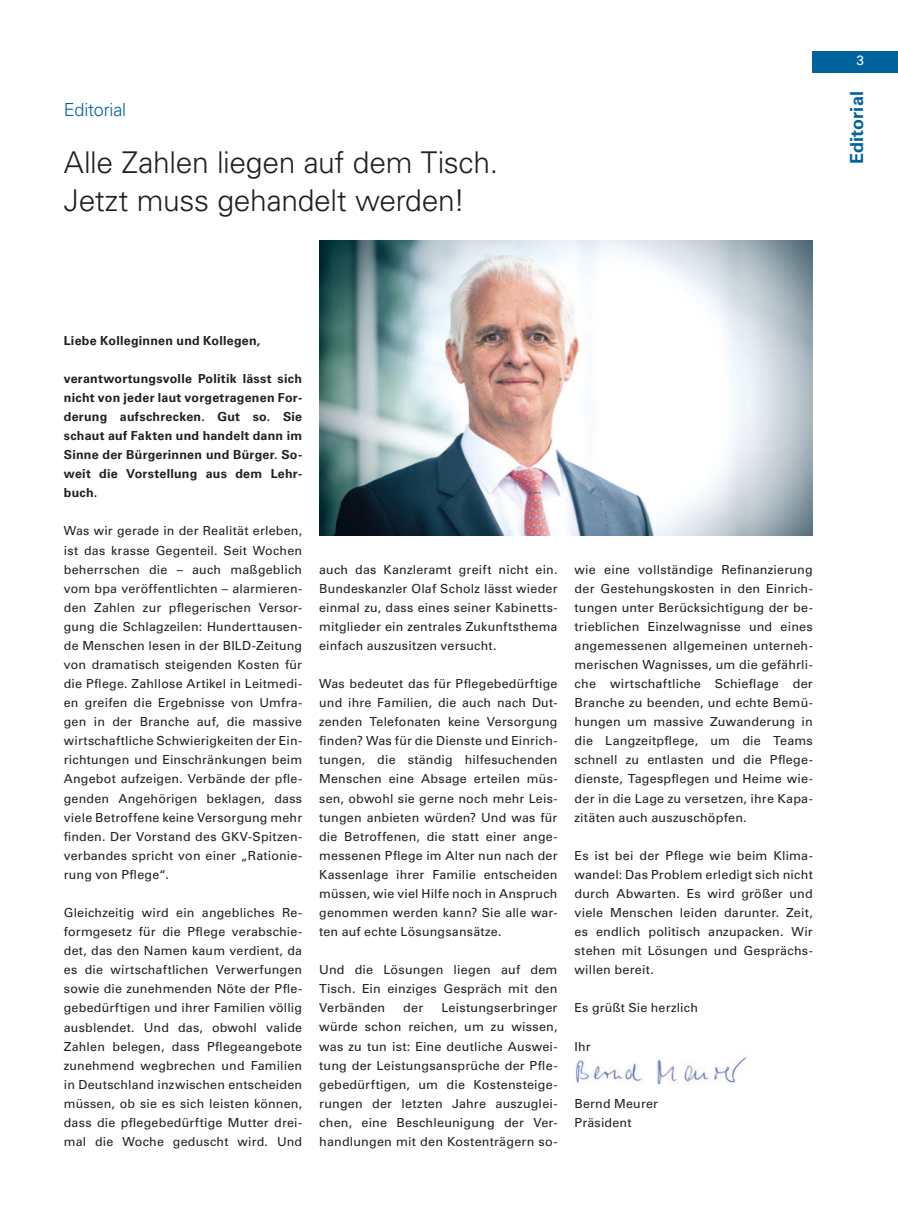
<style>
.page{position:relative;width:898px;height:1212px;background:#fff}
.page>*{position:absolute;margin:0;border:0;box-sizing:border-box;transform-origin:0 0}
.t1{font:300 30px/38.1px "Univers LT Std";letter-spacing:-.01em;color:#231f20}
.t2{font:700 18px "Univers LT Std";color:#00639e}
.t3{font:300 18px "Univers LT Std";letter-spacing:-.01em;color:#00639e}
.t4{font:13.5px "Univers LT Std";color:#fff}
.t5{font:12.45px/19px "Univers LT Std";letter-spacing:.015em;color:#231f20;text-align:justify}
.t6{font:700 12.45px/19px "Univers LT Std";letter-spacing:.02em;color:#231f20;text-align:justify}
</style>
<div class="page">
<img style="left:575px;top:1055px;width:173px;height:29px">
<img style="left:319px;top:240px;width:493px;height:295px">
<div style="left:812px;top:51px;width:85px;height:21px;background:#00639e"></div>
<h2 class="t3" style="left:64px;top:98px;width:64px">Editorial</h2>
<h1 class="t1" style="left:64px;top:143px;width:435px">Alle Zahlen liegen auf dem Tisch.<br>Jetzt muss gehandelt werden!</h1>
<p class="t4" style="left:856px;top:52px;width:9px">3</p>
<h2 class="t2" style="left:845px;top:164px;width:74px;rotate:-90deg">Editorial</h2>
<p class="t6" style="left:64px;top:331px;width:198px">Liebe Kolleginnen und Kollegen,</p>
<p class="t6" style="left:64px;top:369px;width:240px">verantwortungsvolle Politik lässt sich nicht von jeder laut vorgetragenen For&shy;derung aufschrecken. Gut so. Sie schaut auf Fakten und handelt dann im Sinne der Bürgerinnen und Bürger. So&shy;weit die Vorstellung aus dem Lehr&shy;buch.</p>
<p class="t5" style="left:64px;top:521px;width:240px">Was wir gerade in der Realität erleben, ist das krasse Gegenteil. Seit Wochen beherrschen die – auch maßgeblich vom bpa veröffentlichten – alarmieren&shy;den Zahlen zur pflegerischen Versor&shy;gung die Schlagzeilen: Hunderttausen&shy;de Menschen lesen in der BILD-Zeitung von dramatisch steigenden Kosten für die Pflege. Zahllose Artikel in Leitmedi&shy;en greifen die Ergebnisse von Umfra&shy;gen in der Branche auf, die massive wirtschaftliche Schwierigkeiten der Ein&shy;richtungen und Einschränkungen beim Angebot aufzeigen. Verbände der pfle&shy;genden Angehörigen beklagen, dass viele Betroffene keine Versorgung mehr finden. Der Vorstand des GKV-Spitzen&shy;verbandes spricht von einer „Rationie&shy;rung von Pflege“.</p>
<p class="t5" style="left:64px;top:903px;width:240px">Gleichzeitig wird ein angebliches Re&shy;formgesetz für die Pflege verabschie&shy;det, das den Namen kaum verdient, da es die wirtschaftlichen Verwerfungen sowie die zunehmenden Nöte der Pfle&shy;gebedürftigen und ihrer Familien völlig ausblendet. Und das, obwohl valide Zahlen belegen, dass Pflegeangebote zunehmend wegbrechen und Familien in Deutschland inzwischen entscheiden müssen, ob sie es sich leisten können, dass die pflegebedürftige Mutter drei&shy;mal die Woche geduscht wird. Und</p>
<p class="t5" style="left:319px;top:560px;width:240px">auch das Kanzleramt greift nicht ein.<br>Bundeskanzler Olaf Scholz lässt wieder einmal zu, dass eines seiner Kabinetts&shy;mitglieder ein zentrales Zukunftsthema einfach auszusitzen versucht.</p>
<p class="t5" style="left:319px;top:674px;width:240px">Was bedeutet das für Pflegebedürftige und ihre Familien, die auch nach Dut&shy;zenden Telefonaten keine Versorgung finden? Was für die Dienste und Einrich&shy;tungen, die ständig hilfesuchenden Menschen eine Absage erteilen müs&shy;sen, obwohl sie gerne noch mehr Leis&shy;tungen anbieten würden? Und was für die Betroffenen, die statt einer ange&shy;messenen Pflege im Alter nun nach der Kassenlage ihrer Familie entscheiden müssen, wie viel Hilfe noch in Anspruch genommen werden kann? Sie alle war&shy;ten auf echte Lösungsansätze.</p>
<p class="t5" style="left:319px;top:960px;width:240px">Und die Lösungen liegen auf dem Tisch. Ein einziges Gespräch mit den Verbänden</p>
<p class="t5" style="left:319px;top:998px;width:240px;text-indent:122px">Leistungserbringer würde schon reichen, um zu wissen, was zu tun ist: Eine deutliche Auswei&shy;tung der Leistungsansprüche der Pfle&shy;gebedürftigen, um die Kostensteige&shy;rungen der letzten Jahre auszuglei&shy;chen, eine Beschleunigung der Ver&shy;handlungen mit den Kostenträgern so-</p>
<p class="t5" style="left:403px;top:998px;width:21px">der</p>
<p class="t5" style="left:574px;top:560px;width:240px">wie eine vollständige Refinanzierung der Gestehungskosten in den Einrich&shy;tungen unter Berücksichtigung der be&shy;trieblichen Einzelwagnisse und eines angemessenen allgemeinen unterneh&shy;merischen Wagnisses, um die gefährli&shy;che wirtschaftliche Schieflage der Branche zu beenden, und echte Bemü&shy;hungen um massive Zuwanderung in die Langzeitpflege, um die Teams schnell zu entlasten und die Pflege&shy;dienste, Tagespflegen und Heime wie&shy;der in die Lage zu versetzen, ihre Kapa&shy;zitäten auch auszuschöpfen.</p>
<p class="t5" style="left:574px;top:846px;width:240px">Es ist bei der Pflege wie beim Klima&shy;wandel: Das Problem erledigt sich nicht durch Abwarten. Es wird größer und viele Menschen leiden darunter. Zeit, es endlich politisch anzupacken. Wir stehen mit Lösungen und Gesprächs&shy;willen bereit.</p>
<p class="t5" style="left:574px;top:998px;width:125px">Es grüßt Sie herzlich</p>
<p class="t5" style="left:574px;top:1037px;width:18px">Ihr</p>
<p class="t5" style="left:574px;top:1094px;width:85px">Bernd Meurer<br>Präsident</p>
</div>
